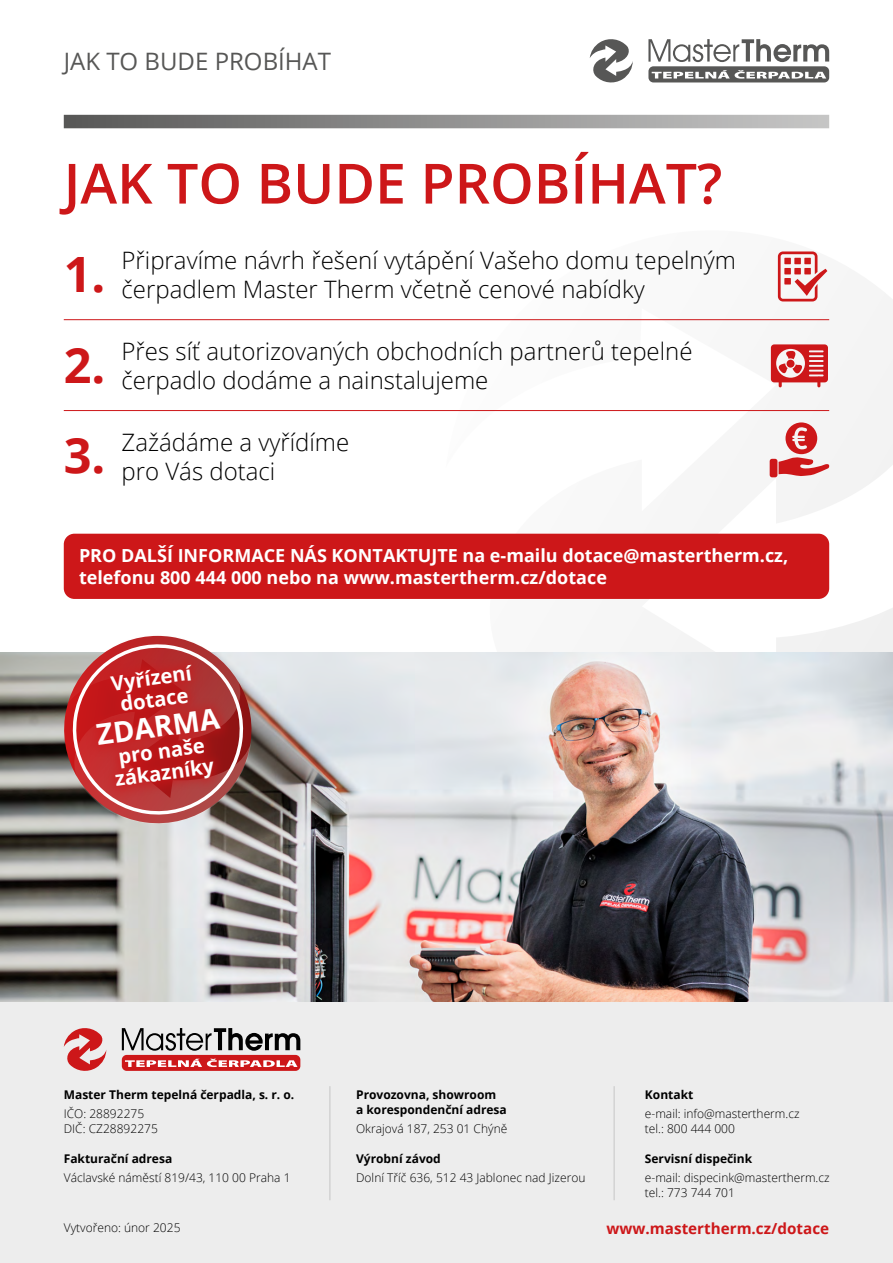
<style>
.page{position:relative;width:893px;height:1263px;background:#fff}
.page>*{position:absolute;margin:0;border:0;box-sizing:border-box;transform-origin:0 0}
.t1{font:600 55.5px "Open Sans";color:#cd1719}
.t2{font:700 48.75px/90.4px "Open Sans";color:#cd1719;text-align:justify}
.t3{font:700 28.8px "Open Sans";color:#fff}
.t4{font:300 24px/28.5px "Open Sans";color:#000}
.t5{font:24px "Open Sans";color:#575756}
.t6{font:700 20.1px/21.6px "Open Sans";color:#fff;text-align:center}
.t7{font:700 18px/22.5px "Open Sans";color:#fff}
.t8{font:700 15.15px "Open Sans";color:#cd1719}
.t9{font:300 12px/15px "Open Sans";color:#000}
.t10{font:700 12px/15px "Open Sans";color:#000}
</style>
<div class="page">
<svg style="left:446px;top:255px;width:447px;height:398px"></svg>
<div style="left:0;top:995px;width:893px;height:268px;background:#ededed"></div>
<img style="left:0;top:653px;width:893px;height:349px">
<div style="left:64px;top:534px;width:765px;height:65px;background:#cd1719;border-radius:11px"></div>
<hr style="left:64px;top:319px;width:765px;height:1px;background:#cd1719">
<hr style="left:64px;top:410px;width:765px;height:1px;background:#cd1719">
<svg style="left:778px;top:251px;width:49px;height:50px"></svg>
<svg style="left:771px;top:344px;width:57px;height:43px"></svg>
<div style="left:770px;top:459px;width:7px;height:18px;background:#cd1719;border-radius:2px"></div>
<svg style="left:779px;top:422px;width:50px;height:54px"></svg>
<hr style="left:330px;top:1086px;width:1px;height:114px;background:#c6c6c6">
<hr style="left:614px;top:1086px;width:1px;height:114px;background:#c6c6c6">
<svg style="left:64px;top:1028px;width:42px;height:43px"></svg>
<div style="left:122px;top:1055px;width:178px;height:16px;background:#cd1719;border-radius:5px"></div>
<svg style="left:125px;top:1059px;width:172px;height:8px"></svg>
<svg style="left:122px;top:1028px;width:178px;height:23px"></svg>
<svg style="left:58px;top:635px;width:200px;height:199px"></svg>
<div style="left:84px;top:652px;width:149px;height:147px;background:#cd1719;opacity:.75"></div>
<svg style="left:64px;top:115px;width:765px;height:13px;background:#90908f"></svg>
<svg style="left:590px;top:39px;width:43px;height:44px"></svg>
<svg style="left:648px;top:39px;width:181px;height:43px"></svg>
<h3 class="t5" style="left:64px;top:45px;width:269px">JAK TO BUDE PROBÍHAT</h3>
<h1 class="t1" style="left:64px;top:145px;width:660px">JAK TO BUDE PROBÍHAT?</h1>
<h3 class="t4" style="left:122px;top:246px;width:616px">Připravíme návrh řešení vytápění Vašeho domu tepelným čerpadlem Master Therm včetně cenové nabídky</h3>
<h3 class="t4" style="left:122px;top:337px;width:572px">Přes síť autorizovaných obchodních partnerů tepelné čerpadlo dodáme a nainstalujeme</h3>
<h3 class="t4" style="left:122px;top:428px;width:229px">Zažádáme a vyřídíme pro Vás dotaci</h3>
<h2 class="t2" style="left:64px;top:228px;width:43px">1.<br>2.<br>3.</h2>
<h3 class="t7" style="left:79px;top:543px;width:711px">PRO DALŠÍ INFORMACE NÁS KONTAKTUJTE na e-mailu dotace@mastertherm.cz, telefonu 800 444 000 nebo na www.mastertherm.cz/dotace</h3>
<h3 class="t6" style="left:110px;top:672px;width:83px;rotate:-8deg">Vyřízení dotace</h3>
<h3 class="t3" style="left:94px;top:715px;width:125px;rotate:-8deg">ZDARMA</h3>
<h3 class="t6" style="left:110px;top:746px;width:101px;rotate:-8deg">pro naše zákazníky</h3>
<p class="t10" style="left:64px;top:1087px;width:232px">Master Therm tepelná čerpadla, s. r. o.</p>
<p class="t9" style="left:64px;top:1106px;width:96px">IČO: 28892275<br>DIČ: CZ28892275</p>
<p class="t10" style="left:64px;top:1151px;width:110px">Fakturační adresa</p>
<p class="t9" style="left:64px;top:1170px;width:228px">Václavské náměstí 819/43, 110 00 Praha 1</p>
<p class="t9" style="left:64px;top:1219px;width:118px">Vytvořeno: únor 2025</p>
<p class="t10" style="left:356px;top:1087px;width:152px">Provozovna, showroom<br>a korespondenční adresa</p>
<p class="t9" style="left:356px;top:1121px;width:153px">Okrajová 187, 253 01 Chýně</p>
<p class="t10" style="left:356px;top:1151px;width:86px">Výrobní závod</p>
<p class="t9" style="left:356px;top:1170px;width:231px">Dolní Tříč 636, 512 43 Jablonec nad Jizerou</p>
<p class="t10" style="left:645px;top:1087px;width:50px">Kontakt</p>
<p class="t9" style="left:645px;top:1106px;width:156px">e-mail: info@mastertherm.cz tel.: 800 444 000</p>
<p class="t10" style="left:645px;top:1151px;width:109px">Servisní dispečink</p>
<p class="t9" style="left:645px;top:1170px;width:186px">e-mail: dispecink@mastertherm.cz tel.: 773 744 701</p>
<p class="t8" style="left:607px;top:1218px;width:224px">www.mastertherm.cz/dotace</p>
</div>
